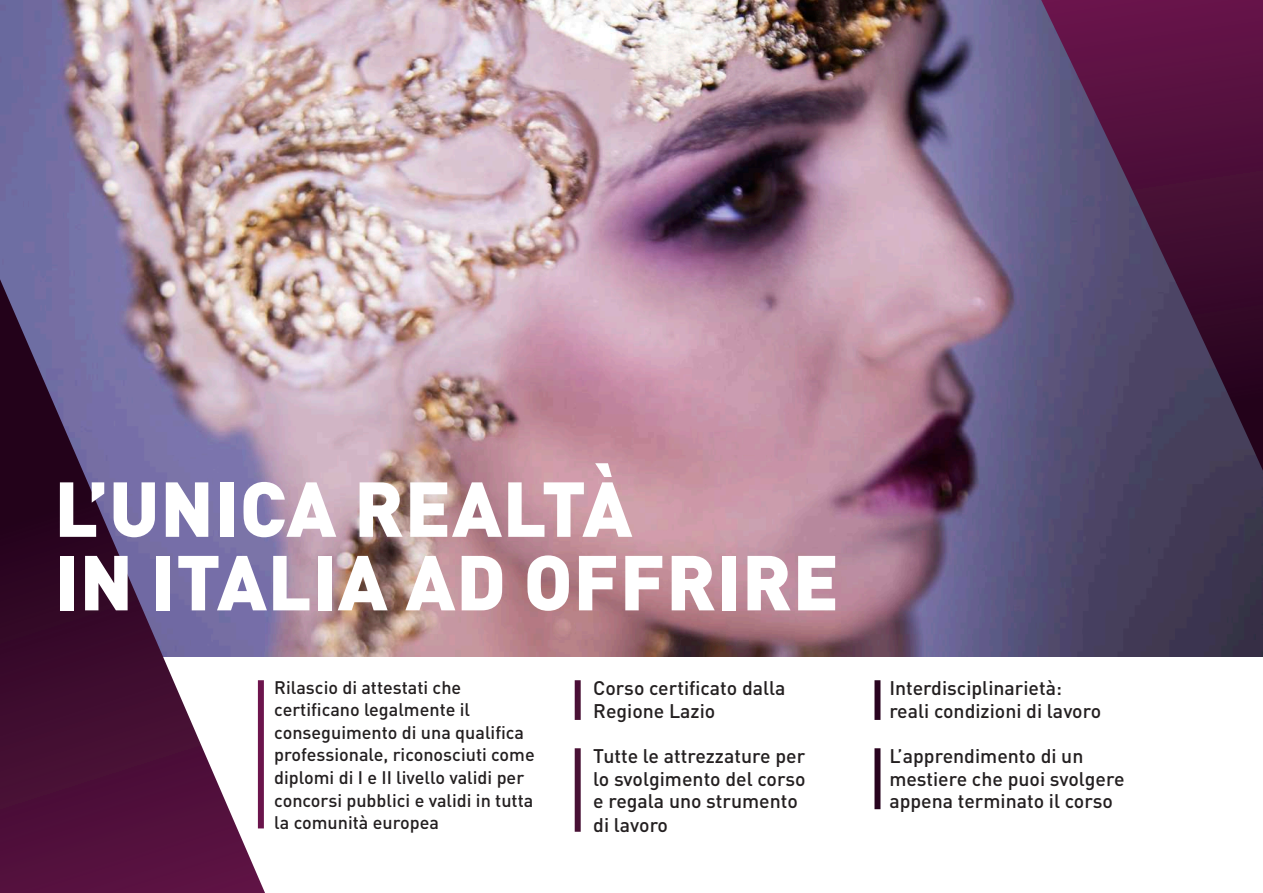
<style>
.page{position:relative;width:1263px;height:893px;background:#fff}
.page>*{position:absolute;margin:0;border:0;box-sizing:border-box;transform-origin:0 0}
.t1{font:900 76.5px/73.5px "DIN Pro";letter-spacing:.01em;color:#fff}
.t2{font:500 19.5px/22.5px "DIN Pro";color:#231f20}
.t3{font:500 18px/22.5px "DIN Pro";color:#231f20}
</style>
<div class="page">
<img style="left:0;top:0;width:1263px;height:657px">
<svg style="left:1041px;top:0;width:222px;height:471px;background:#502e55"></svg>
<svg style="left:0;top:279px;width:265px;height:614px;background:#6a4b6f"></svg>
<div style="left:258px;top:680px;width:6px;height:148px;background:#6c144c"></div>
<div style="left:575px;top:680px;width:6px;height:40px;background:#4a1236"></div>
<div style="left:575px;top:748px;width:6px;height:84px;background:#481135"></div>
<div style="left:874px;top:680px;width:6px;height:40px;background:#290320"></div>
<div style="left:874px;top:748px;width:6px;height:61px;background:#28031e"></div>
<h1 class="t1" style="left:54px;top:469px;width:786px">L’UNICA REALTÀ<br>IN ITALIA AD OFFRIRE</h1>
<p class="t3" style="left:274px;top:675px;width:262px">Rilascio di attestati che certificano legalmente il conseguimento di una qualifica professionale, riconosciuti come diplomi di I e II livello validi per concorsi pubblici e validi in tutta la comunità europea</p>
<p class="t2" style="left:593px;top:676px;width:194px">Corso certificato dalla<br>Regione Lazio</p>
<p class="t2" style="left:593px;top:744px;width:214px">Tutte le attrezzature per lo svolgimento del corso e regala uno strumento di lavoro</p>
<p class="t2" style="left:889px;top:676px;width:213px">Interdisciplinarietà: reali condizioni di lavoro</p>
<p class="t2" style="left:889px;top:744px;width:237px">L’apprendimento di un mestiere che puoi svolgere appena terminato il corso</p>
</div>
